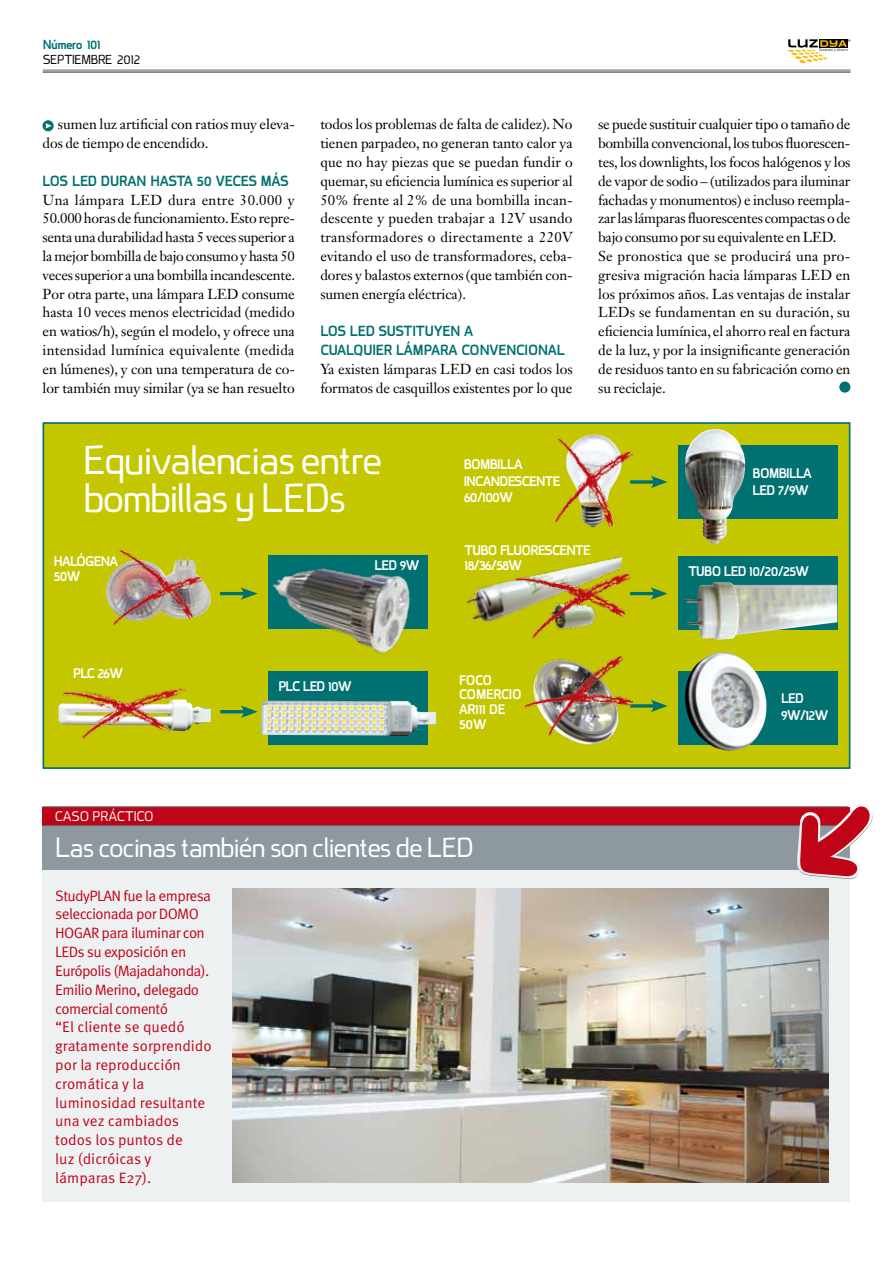
<style>
.page{position:relative;width:893px;height:1263px;background:#fff}
.page>*{position:absolute;margin:0;border:0;box-sizing:border-box;transform-origin:0 0}
.t1{font:37.5px/37.5px "superficialbook";letter-spacing:-.05em;color:#fff}
.t2{font:25.5px "superficialbook";letter-spacing:-.05em;color:#fff}
.t3{font:15px/18.8px "Meta Pro";letter-spacing:-.015em;color:#c00418}
.t4{font:14.25px/18.8px "Janson Text LT Std";letter-spacing:-.005em;color:#000}
.t5{font:700 13.5px "superficial";letter-spacing:-.01em;color:#007170}
.t6{font:700 12.75px/16.6px "superficial";letter-spacing:-.05em;color:#fff}
.t7{font:12.75px "superficialbook";letter-spacing:-.02em;color:#fff}
.t8{font:700 12.75px/14.7px "superficial";letter-spacing:-.02em;color:#fff}
.t9{font:12px "superficialbook";letter-spacing:-.03em;color:#000}
.t10{font:700 12px "superficial";letter-spacing:-.05em;color:#007170}
</style>
<div class="page">
<hr style="left:43px;top:70px;width:807px;height:1px;background:#5d6970">
<hr style="left:43px;top:71px;width:807px;height:2px;background:#5d6970">
<svg style="left:788px;top:39px;width:62px;height:24px"></svg>
<div style="left:839px;top:381px;width:11px;height:12px;background:#007170;border-radius:50%"></div>
<svg style="left:43px;top:120px;width:11px;height:11px"></svg>
<div style="left:43px;top:869px;width:807px;height:333px;background:#eef1f2"></div>
<div style="left:43px;top:825px;width:807px;height:45px;background:#8d989f"></div>
<div style="left:43px;top:807px;width:807px;height:18px;background:#c00418"></div>
<hr style="left:43px;top:806px;width:805px;height:1px;background:#5d6970">
<hr style="left:43px;top:825px;width:805px;height:1px;background:#5d6970">
<img style="left:233px;top:888px;width:595px;height:295px">
<svg style="left:796px;top:806px;width:77px;height:73px"></svg>
<div style="left:43px;top:422px;width:807px;height:347px;background:#c4c700;border:2px solid #007170"></div>
<img style="left:524px;top:655px;width:99px;height:90px">
<div style="left:678px;top:445px;width:159px;height:74px;background:#007170"></div>
<svg style="left:632px;top:480px;width:18px;height:4px"></svg>
<svg style="left:650px;top:476px;width:18px;height:12px"></svg>
<img style="left:581px;top:434px;width:26px;height:4px">
<div style="left:268px;top:555px;width:159px;height:73px;background:#007170"></div>
<img style="left:268px;top:568px;width:149px;height:86px">
<img style="left:106px;top:572px;width:105px;height:43px">
<hr style="left:220px;top:592px;width:27px;height:3px;background:#007170">
<svg style="left:241px;top:587px;width:17px;height:13px"></svg>
<img style="left:466px;top:557px;width:156px;height:65px">
<hr style="left:630px;top:592px;width:27px;height:3px;background:#007170">
<svg style="left:650px;top:587px;width:18px;height:13px"></svg>
<div style="left:678px;top:556px;width:159px;height:74px;background:#007170"></div>
<img style="left:685px;top:582px;width:152px;height:58px">
<div style="left:268px;top:671px;width:159px;height:73px;background:#007170"></div>
<img style="left:261px;top:700px;width:175px;height:36px">
<img style="left:58px;top:699px;width:153px;height:32px">
<hr style="left:220px;top:710px;width:27px;height:3px;background:#007170">
<svg style="left:241px;top:705px;width:17px;height:13px"></svg>
<div style="left:678px;top:671px;width:159px;height:73px;background:#007170"></div>
<svg style="left:632px;top:704px;width:18px;height:4px"></svg>
<svg style="left:650px;top:700px;width:18px;height:12px"></svg>
<img style="left:685px;top:652px;width:81px;height:99px">
<img style="left:556px;top:438px;width:76px;height:89px">
<img style="left:113px;top:550px;width:88px;height:75px">
<img style="left:514px;top:574px;width:116px;height:66px">
<img style="left:62px;top:688px;width:123px;height:52px">
<img style="left:525px;top:656px;width:107px;height:80px">
<img style="left:685px;top:429px;width:60px;height:115px">
<p class="t10" style="left:43px;top:36px;width:59px">NÚMERO 101</p>
<p class="t9" style="left:43px;top:52px;width:99px">SEPTIEMBRE 2012</p>
<p class="t4" style="left:43px;top:115px;width:254px;text-indent:15px">sumen luz artificial con ratios muy eleva&shy;dos de tiempo de encendido.</p>
<p class="t5" style="left:43px;top:172px;width:87px">LOS LED DURAN</p>
<p class="t5" style="left:150px;top:172px;width:19px">HASTA</p>
<p class="t5" style="left:197px;top:172px;width:92px">50 VECES MÁS</p>
<p class="t4" style="left:43px;top:190px;width:254px;text-align:justify">Una lámpara LED dura entre 30.000 y 50.000 horas de funcionamiento. Esto repre&shy;senta una durabilidad hasta 5 veces superior a la mejor bombilla de bajo consumo y hasta 50 veces superior a una bombilla incandescente.<br>Por otra parte, una lámpara LED consume hasta 10 veces menos electricidad (medido en watios/h), según el modelo, y ofrece una intensidad lumínica equivalente (medida en lúmenes), y con una temperatura de co&shy;lor también muy similar (ya se han resuelto</p>
<p class="t4" style="left:320px;top:115px;width:254px;text-align:justify">todos los problemas de falta de calidez). No tienen parpadeo, no generan tanto calor ya que no hay piezas que se puedan fundir o quemar, su eficiencia lumínica es superior al 50% frente al 2% de una bombilla incan&shy;descente y pueden trabajar a 12V usando transformadores o directamente a 220V evitando el uso de transformadores, ceba&shy;dores y balastos externos (que también con&shy;sumen energía eléctrica).</p>
<p class="t5" style="left:320px;top:322px;width:84px">LOS LED SUSTIT</p>
<p class="t5" style="left:425px;top:322px;width:48px">UYEN A</p>
<p class="t5" style="left:320px;top:341px;width:60px">CUALQUIER</p>
<p class="t5" style="left:396px;top:341px;width:45px">LÁMPARA</p>
<p class="t5" style="left:462px;top:341px;width:87px">CONVENCIONAL</p>
<p class="t4" style="left:320px;top:359px;width:254px">Ya existen lámparas LED en casi todos los formatos de casquillos existentes por lo que</p>
<p class="t4" style="left:598px;top:115px;width:254px">se puede sustituir cualquier tipo o tamaño de bombilla convencional, los tubos fluorescen&shy;tes, los downlights, los focos halógenos y los de vapor de sodio – (utilizados para iluminar fachadas y monumentos) e incluso reempla&shy;zar las lámparas fluorescentes compactas o de bajo consumo por su equivalente en LED.<br>Se pronostica que se producirá una pro&shy;gresiva migración hacia lámparas LED en los próximos años. Las ventajas de instalar LEDs se fundamentan en su duración, su eficiencia lumínica, el ahorro real en factura de la luz, y por la insignificante generación de residuos tanto en su fabricación como en su reciclaje.</p>
<h1 class="t1" style="left:83px;top:442px;width:301px">Equivalencias entre bombillas y LEDs</h1>
<p class="t6" style="left:54px;top:553px;width:49px">HALÓGENA</p>
<p class="t6" style="left:374px;top:557px;width:47px">LED 9W</p>
<p class="t6" style="left:54px;top:568px;width:28px">50W</p>
<p class="t6" style="left:464px;top:456px;width:28px">BOMBILLA<br>IN CANDES</p>
<p class="t6" style="left:522px;top:472px;width:16px">CENTE</p>
<p class="t6" style="left:464px;top:489px;width:51px">60/100W</p>
<p class="t6" style="left:465px;top:542px;width:104px;line-height:15.8px">TUBO FLUORESCENTE<br>18/36/58W</p>
<p class="t6" style="left:753px;top:465px;width:58px">BOMBILLA<br>LED 7/9W</p>
<p class="t6" style="left:688px;top:563px;width:122px">TUBO LED 10/20/25W</p>
<p class="t6" style="left:73px;top:664px;width:51px">PLC 26W</p>
<p class="t7" style="left:55px;top:808px;width:100px">CASO PRÁCTICO</p>
<p class="t6" style="left:278px;top:678px;width:75px">PLC LED 10W</p>
<p class="t6" style="left:459px;top:673px;width:35px;line-height:14.7px">FOCO<br>COMER</p>
<p class="t6" style="left:501px;top:686px;width:22px">CIO</p>
<p class="t8" style="left:459px;top:702px;width:39px">AR111 DE<br>50W</p>
<h2 class="t2" style="left:55px;top:832px;width:420px">Las cocinas también son clientes de LED</h2>
<p class="t3" style="left:55px;top:886px;width:158px">StudyPLAN fue la empresa seleccionada por DOMO<br>HOGAR para iluminar con<br>LEDs su exposición en<br>Európolis (Majadahonda).<br>Emilio Merino, delegado comercial comentó<br>“El cliente se quedó gratamente sorprendido por la reproducción cromática y la luminosidad resultante una vez cambiados todos los puntos de<br>luz (dicróicas y lámparas E27).</p>
<p class="t6" style="left:781px;top:690px;width:49px">LED<br>9W/12W</p>
</div>
